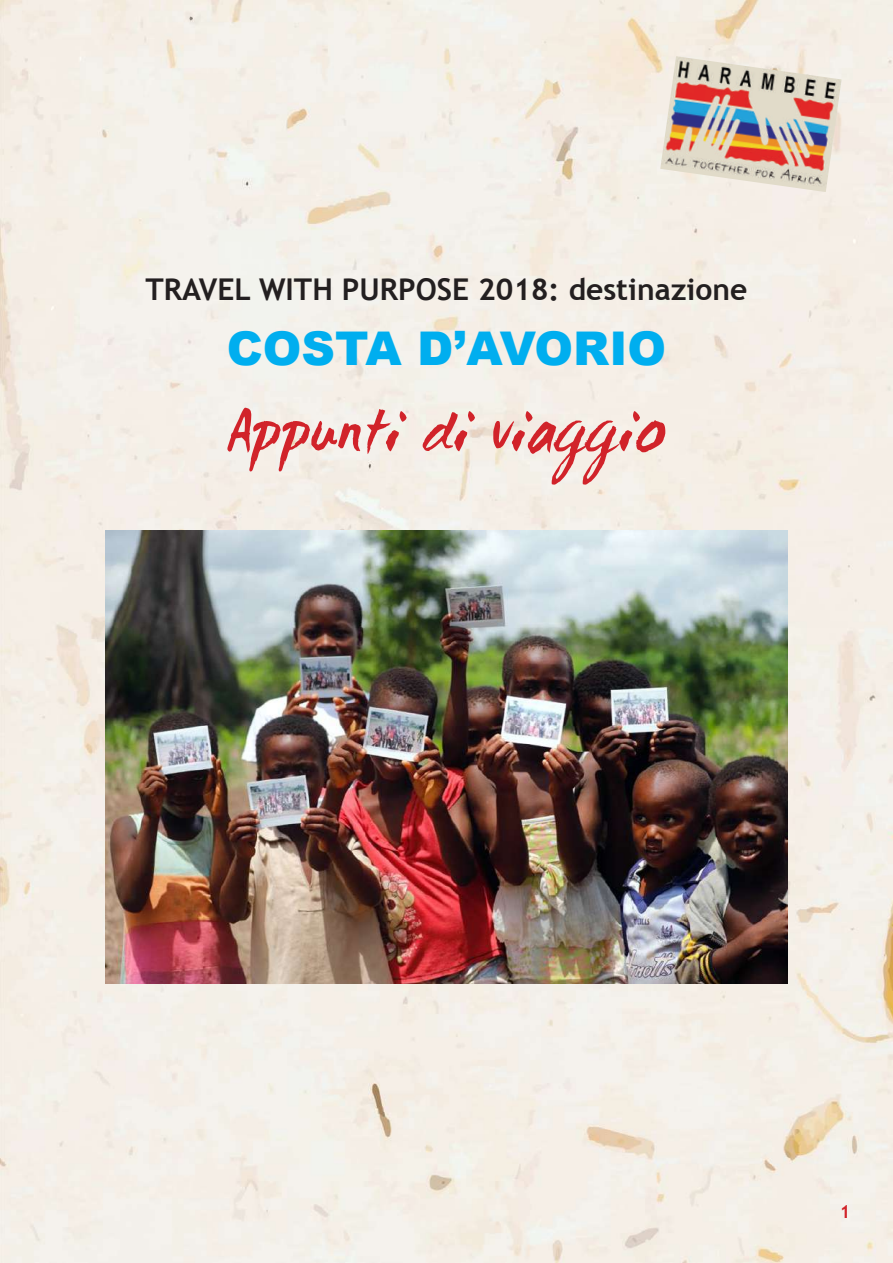
<style>
.page{position:relative;width:893px;height:1263px;background:#f5efe7}
.page>*{position:absolute;margin:0;border:0;box-sizing:border-box;transform-origin:0 0}
.t1{font:64.5px "WC Mano Negra Bta";color:#d1232a}
.t2{font:900 46.5px "Arial";color:#00aeef}
.t3{font:700 30px "Trebuchet MS";color:#231f20}
.t4{font:700 18px "Trebuchet MS";color:#d1232a}
</style>
<div class="page">
<img style="left:660px;top:56px;width:182px;height:136px">
<img style="left:105px;top:530px;width:683px;height:454px">
<p class="t3" style="left:145px;top:271px;width:604px">TRAVEL WITH PURPOSE 2018: destinazione</p>
<h2 class="t2" style="left:227px;top:314px;width:441px">COSTA D’AVORIO</h2>
<h1 class="t1" style="left:227px;top:387px;width:441px">Appunti di viaggio</h1>
<p class="t4" style="left:840px;top:1200px;width:12px">1</p>
</div>
